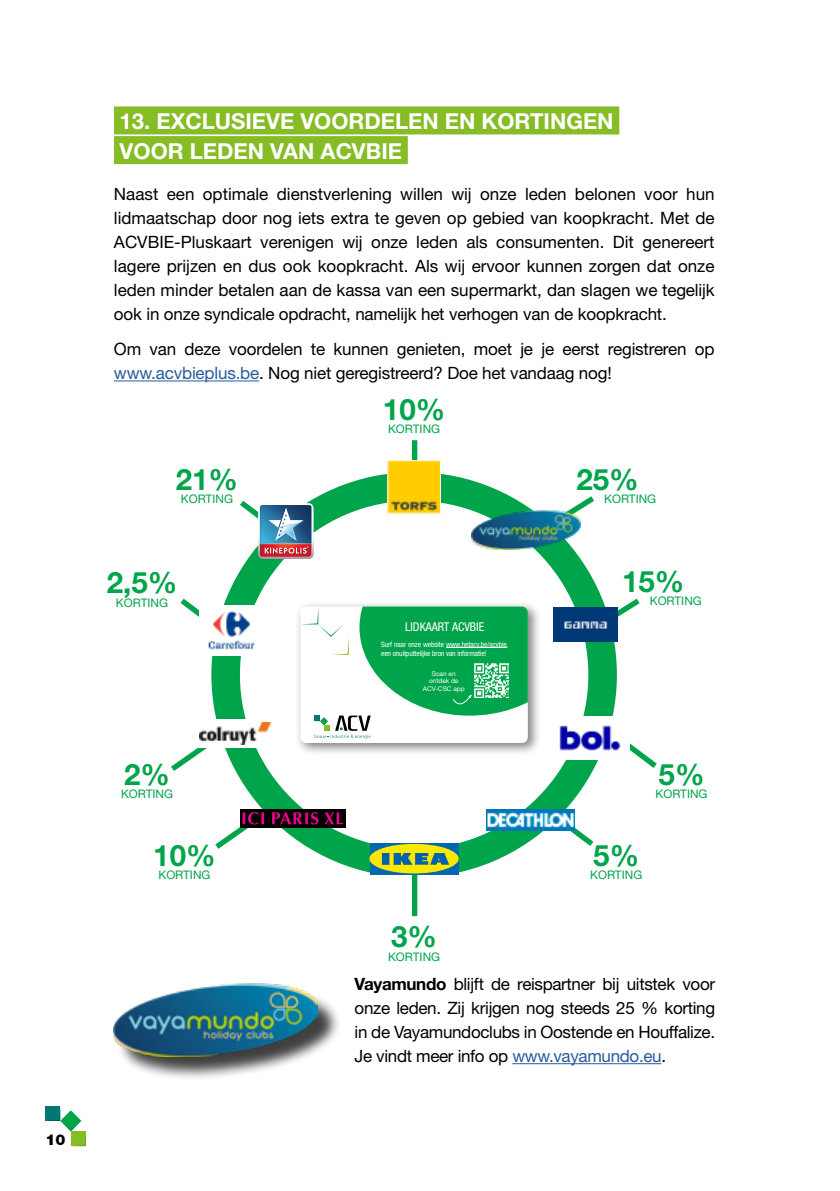
<style>
.page{position:relative;width:840px;height:1191px;background:#fff}
.page>*{position:absolute;margin:0;border:0;box-sizing:border-box;transform-origin:0 0}
.t1{font:700 29.4px "Helvetica Neue LT Pro";color:#00a44b}
.t2{font:700 22px/29.6px "Helvetica Neue LT Pro";color:#fff}
.t3{font:17px/24px "Helvetica Neue LT Pro";letter-spacing:-.01em;color:#000;text-align:justify}
.t4{font:900 15px "Helvetica Neue LT Std";color:#000}
.t5{font:condensed 12.2px "Helvetica Neue LT Std";color:#fff}
.t6{font:11.8px "Helvetica Neue";color:#00a44b}
.t7{font:condensed 7.4px/9px "Helvetica Neue LT Std";letter-spacing:-.01em;color:#fff}
.t8{font:6.6px/7.8px "Helvetica Neue";color:#fff;text-align:center}
.s1{color:#275b9b}
.s2{font-weight:700}
</style>
<div class="page">
<svg style="left:45px;top:1106px;width:41px;height:40px"></svg>
<div style="left:114px;top:106px;width:505px;height:28px;background:#86bc25"></div>
<div style="left:114px;top:136px;width:293px;height:28px;background:#86bc25"></div>
<hr style="left:114px;top:380px;width:145px;height:1px;background:#275b9b">
<div style="left:117px;top:986px;width:224px;height:95px;background:#000;opacity:.75"></div>
<img style="left:113px;top:983px;width:204px;height:74px">
<hr style="left:512px;top:1063px;width:149px;height:1px;background:#275b9b">
<svg style="left:171px;top:748px;width:36px;height:23px"></svg>
<svg style="left:180px;top:598px;width:19px;height:19px"></svg>
<svg style="left:544px;top:806px;width:50px;height:40px"></svg>
<svg style="left:630px;top:743px;width:27px;height:25px"></svg>
<svg style="left:599px;top:593px;width:41px;height:42px"></svg>
<svg style="left:569px;top:496px;width:25px;height:33px"></svg>
<div style="left:412px;top:440px;width:5px;height:50px;background:#00a44b"></div>
<div style="left:295px;top:601px;width:246px;height:156px;background:#000;opacity:.5"></div>
<div style="left:300px;top:606px;width:227px;height:137px;background:#fff;border-radius:6px"></div>
<svg style="left:300px;top:606px;width:227px;height:133px"></svg>
<div style="left:211px;top:472px;width:405px;height:405px;border:29px solid #00a44b;border-radius:50%"></div>
<div style="left:240px;top:809px;width:106px;height:19px;background:#000"></div>
<svg style="left:215px;top:812px;width:50px;height:37px"></svg>
<svg style="left:272px;top:812px;width:46px;height:12px"></svg>
<svg style="left:324px;top:812px;width:19px;height:12px"></svg>
<img style="left:486px;top:809px;width:88px;height:21px">
<div style="left:199px;top:605px;width:66px;height:50px;background:#fff"></div>
<img style="left:208px;top:610px;width:47px;height:41px">
<img style="left:389px;top:462px;width:49px;height:49px">
<div style="left:369px;top:837px;width:89px;height:41px;background:#fff"></div>
<svg style="left:369px;top:843px;width:89px;height:31px"></svg>
<div style="left:369px;top:844px;width:89px;height:29px;background:#ffe800;border-radius:50%"></div>
<svg style="left:381px;top:853px;width:68px;height:11px"></svg>
<img style="left:240px;top:499px;width:73px;height:60px">
<img style="left:559px;top:716px;width:62px;height:43px">
<div style="left:194px;top:719px;width:81px;height:29px;background:#fff"></div>
<img style="left:199px;top:722px;width:71px;height:22px">
<img style="left:553px;top:607px;width:64px;height:34px">
<div style="left:412px;top:874px;width:5px;height:42px;background:#00a44b"></div>
<img style="left:471px;top:510px;width:109px;height:39px">
<p class="t4" style="left:45px;top:1130px;width:22px">10</p>
<p class="t2" style="left:120px;top:106px;width:495px">13. EXCLUSIEVE VOORDELEN EN KORTINGEN<br>VOOR LEDEN VAN ACVBIE</p>
<p class="t3" style="left:114px;top:181px;width:602px">Naast een optimale dienstverlening willen wij onze leden belonen voor hun lidmaatschap door nog iets extra te geven op gebied van koopkracht. Met de ACVBIE-Pluskaart verenigen wij onze leden als consumenten. Dit genereert lagere prijzen en dus ook koopkracht. Als wij ervoor kunnen zorgen dat onze leden minder betalen aan de kassa van een supermarkt, dan slagen we tegelijk ook in onze syndicale opdracht, namelijk het verhogen van de koopkracht.</p>
<p class="t3" style="left:114px;top:337px;width:601px">Om van deze voordelen te kunnen genieten, moet je je eerst registreren op <span class="s1">www.acvbieplus.be</span>. Nog niet geregistreerd? Doe het vandaag nog!</p>
<h1 class="t1" style="left:383px;top:391px;width:64px">10%</h1>
<p class="t6" style="left:388px;top:420px;width:54px">KORTING</p>
<h1 class="t1" style="left:176px;top:461px;width:64px">21%</h1>
<p class="t6" style="left:181px;top:490px;width:54px">KORTING</p>
<h1 class="t1" style="left:576px;top:461px;width:64px">25%</h1>
<p class="t6" style="left:603px;top:490px;width:54px">KORTING</p>
<h1 class="t1" style="left:107px;top:565px;width:72px">2,5%</h1>
<p class="t6" style="left:116px;top:594px;width:54px">KORTING</p>
<h1 class="t1" style="left:621px;top:563px;width:64px">15%</h1>
<p class="t6" style="left:649px;top:592px;width:54px">KORTING</p>
<p class="t5" style="left:405px;top:619px;width:81px">LIDKAART ACVBIE</p>
<p class="t7" style="left:381px;top:639px;width:129px">Surf naar onze website www.hetacv.be/acvbie, een onuitputtelijke bron van informatie!</p>
<p class="t8" style="left:422px;top:669px;width:43px">Scan en ontdek de<br>ACV-CSC app</p>
<h1 class="t1" style="left:124px;top:756px;width:47px">2%</h1>
<h1 class="t1" style="left:658px;top:756px;width:47px">5%</h1>
<p class="t6" style="left:121px;top:785px;width:54px">KORTING</p>
<p class="t6" style="left:655px;top:785px;width:54px">KORTING</p>
<h1 class="t1" style="left:153px;top:837px;width:64px">10%</h1>
<p class="t6" style="left:158px;top:866px;width:54px">KORTING</p>
<p class="t6" style="left:590px;top:866px;width:54px">KORTING</p>
<h1 class="t1" style="left:593px;top:837px;width:47px">5%</h1>
<h1 class="t1" style="left:391px;top:918px;width:47px">3%</h1>
<p class="t6" style="left:388px;top:947px;width:54px">KORTING</p>
<p class="t3" style="left:354px;top:971px;width:362px"><span class="s2">Vayamundo</span> blijft de reispartner bij uitstek voor onze leden. Zij krijgen nog steeds 25 % korting in de Vayamundoclubs in Oostende en Houffalize.<br>Je vindt meer info op <span class="s1">www.vayamundo.eu</span>.</p>
</div>
